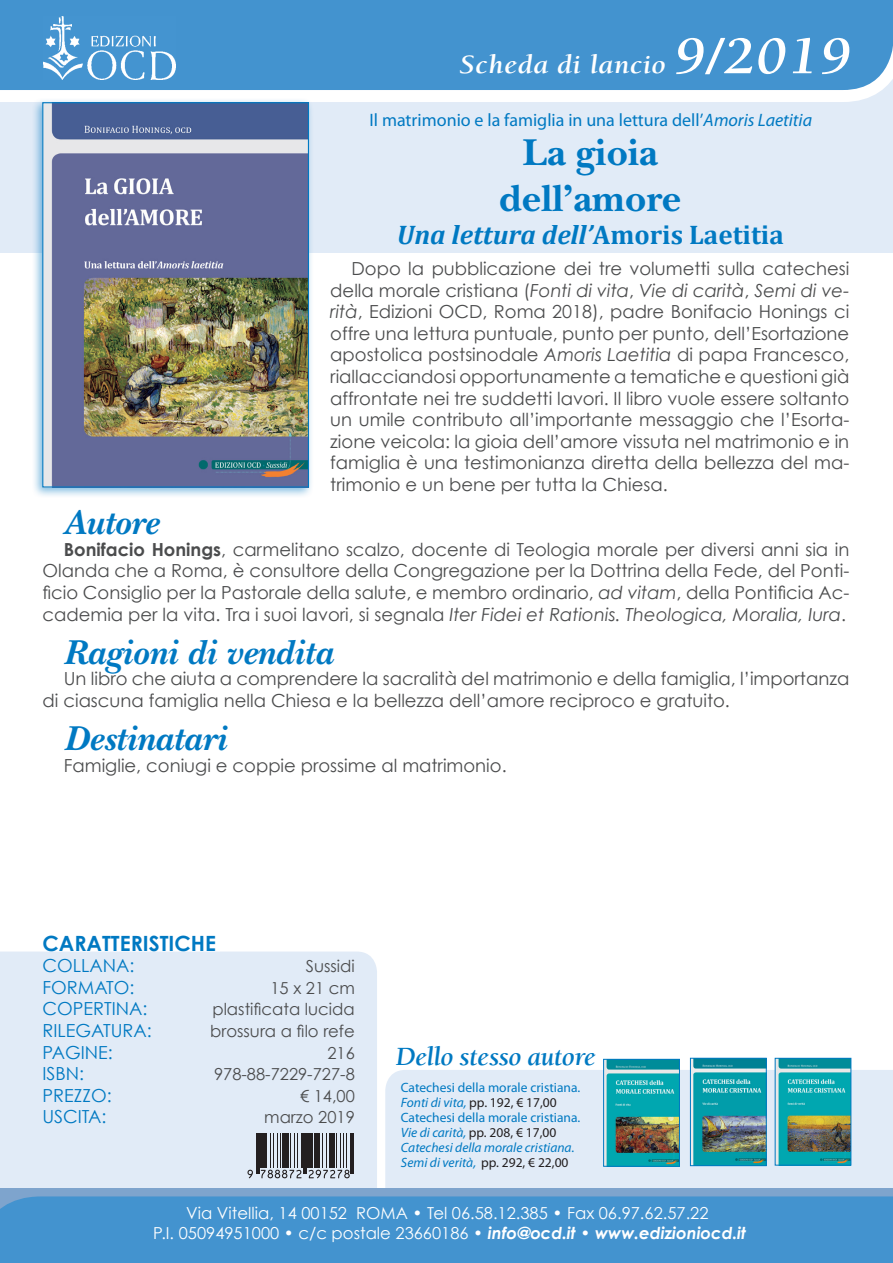
<style>
.page{position:relative;width:893px;height:1263px;background:#fff}
.page>*{position:absolute;margin:0;border:0;box-sizing:border-box;transform-origin:0 0}
.titolo_l{font:700 39px "New Baskerville";color:#0079c2}
.testo{font:italic 700 36px "New Baskerville";color:#0079c2}
.sottotitolo{font:italic 700 27px "Cambria";color:#0079c2}
.t1{font:italic 700 27px "Berkeley";letter-spacing:.02em;color:#fff;scale:1.1 1}
.voci_2012{font:italic 700 27px "Berkeley";letter-spacing:-.02em;color:#0079c2}
.voci_caratteristiche{font:700 21px "Century Gothic";color:#0079c2}
.testo_2019{font:18px/21.6px "Century Gothic";color:#4b4c4d;text-align:justify}
.voci_caratteristiche-2{font:18px "Century Gothic";color:#0079c2}
.strillo{font:18px "Myriad Pro";color:#0079c2}
.t2{font:16.5px/19.8px "Century Gothic";color:#fff;text-align:center}
.voci_caratteristiche-3{font:16.5px "Century Gothic";color:#4b4c4d}
.Gv_testo{font:13.5px/14.9px "Myriad Pro";color:#0079c2}
.Gv_testo-2{font:italic 13.5px/14.9px "Myriad Pro";color:#0079c2}
.s1{font-size:54px}
.s2{font-style:italic}
.s3{font-style:normal}
.s4{font-weight:700}
.s5{color:#231f20}
.s6{font-style:normal;color:#231f20}
.s7{font-weight:700;font-style:italic}
</style>
<div class="page">
<div style="left:385px;top:1070px;width:508px;height:118px;background:#e1ebf7"></div>
<img style="left:605px;top:1061px;width:73px;height:103px">
<div style="left:603px;top:1059px;width:77px;height:107px;border:1px solid #0079c2"></div>
<div style="left:0;top:39px;width:893px;height:214px;background:#e1ebf7"></div>
<div style="left:0;top:951px;width:377px;height:237px;background:#e1ebf7"></div>
<svg style="left:0;top:0;width:893px;height:102px;background:#599fd4"></svg>
<img style="left:43px;top:17px;width:132px;height:62px">
<div style="left:0;top:1188px;width:893px;height:75px;background:#7ea4cd"></div>
<div style="left:0;top:1196px;width:893px;height:67px;background:#4393cf"></div>
<div style="left:31px;top:97px;width:284px;height:402px;background:#0079c2;opacity:.5"></div>
<img style="left:44px;top:104px;width:263px;height:382px">
<div style="left:42px;top:102px;width:267px;height:386px;border:1px solid #0079c2"></div>
<svg style="left:247px;top:1170px;width:6px;height:8px"></svg>
<hr style="left:257px;top:1133px;width:1px;height:40px;background:#231f20">
<hr style="left:259px;top:1133px;width:1px;height:40px;background:#231f20">
<hr style="left:261px;top:1133px;width:3px;height:35px;background:#231f20">
<hr style="left:265px;top:1133px;width:2px;height:35px;background:#231f20">
<hr style="left:270px;top:1133px;width:1px;height:35px;background:#231f20">
<hr style="left:273px;top:1133px;width:1px;height:35px;background:#231f20">
<hr style="left:277px;top:1133px;width:1px;height:35px;background:#231f20">
<hr style="left:280px;top:1133px;width:1px;height:35px;background:#231f20">
<hr style="left:282px;top:1133px;width:2px;height:35px;background:#231f20">
<hr style="left:285px;top:1133px;width:3px;height:35px;background:#231f20">
<hr style="left:290px;top:1133px;width:1px;height:35px;background:#231f20">
<hr style="left:294px;top:1133px;width:1px;height:35px;background:#231f20">
<svg style="left:261px;top:1170px;width:40px;height:8px"></svg>
<hr style="left:297px;top:1133px;width:1px;height:35px;background:#231f20">
<hr style="left:301px;top:1133px;width:2px;height:35px;background:#231f20">
<hr style="left:304px;top:1133px;width:1px;height:40px;background:#231f20">
<hr style="left:306px;top:1133px;width:1px;height:40px;background:#231f20">
<hr style="left:308px;top:1133px;width:2px;height:35px;background:#231f20">
<hr style="left:311px;top:1133px;width:2px;height:35px;background:#231f20">
<hr style="left:315px;top:1133px;width:3px;height:35px;background:#231f20">
<hr style="left:319px;top:1133px;width:1px;height:35px;background:#231f20">
<hr style="left:322px;top:1133px;width:1px;height:35px;background:#231f20">
<hr style="left:326px;top:1133px;width:1px;height:35px;background:#231f20">
<hr style="left:329px;top:1133px;width:2px;height:35px;background:#231f20">
<hr style="left:332px;top:1133px;width:2px;height:35px;background:#231f20">
<hr style="left:336px;top:1133px;width:1px;height:35px;background:#231f20">
<hr style="left:340px;top:1133px;width:1px;height:35px;background:#231f20">
<svg style="left:309px;top:1170px;width:41px;height:8px"></svg>
<hr style="left:343px;top:1133px;width:1px;height:35px;background:#231f20">
<hr style="left:346px;top:1133px;width:1px;height:35px;background:#231f20">
<hr style="left:351px;top:1133px;width:1px;height:40px;background:#231f20">
<hr style="left:353px;top:1133px;width:1px;height:40px;background:#231f20">
<img style="left:777px;top:1060px;width:72px;height:103px">
<div style="left:775px;top:1058px;width:76px;height:107px;border:1px solid #0079c2"></div>
<img style="left:692px;top:1060px;width:73px;height:104px">
<div style="left:690px;top:1058px;width:77px;height:108px;border:1px solid #0079c2"></div>
<p class="t1" style="left:459px;top:50px;width:358px">Scheda di lancio <span class="s1">9/2019</span></p>
<p class="strillo" style="left:369px;top:109px;width:444px">Il matrimonio e la famiglia in una lettura dell’<span class="s2">Amoris Laetitia</span></p>
<p class="titolo_l" style="left:523px;top:129px;width:136px">La gioia</p>
<p class="titolo_l" style="left:499px;top:176px;width:184px">dell’amore</p>
<p class="sottotitolo" style="left:397px;top:215px;width:388px">Una lettura dell’<span class="s3">Amoris Laetitia</span></p>
<p class="testo_2019" style="left:330px;top:257px;width:520px;text-indent:21px">Dopo la pubblicazione dei tre volumetti sulla catechesi della morale cristiana (<span class="s2">Fonti di vita</span>, <span class="s2">Vie di carità</span>, <span class="s2">Semi di ve&shy;rità</span>, Edizioni OCD, Roma 2018), padre Bonifacio Honings ci offre una lettura puntuale, punto per punto, dell’Esortazione apostolica postsinodale <span class="s2">Amoris Laetitia</span> di papa Francesco, riallacciandosi opportunamente a tematiche e questioni già affrontate nei tre suddetti lavori. Il libro vuole essere soltanto un umile contributo all’importante messaggio che l’Esorta&shy;zione veicola: la gioia dell’amore vissuta nel matrimonio e in famiglia è una testimonianza diretta della bellezza del ma&shy;trimonio e un bene per tutta la Chiesa.</p>
<p class="testo" style="left:64px;top:502px;width:96px">Autore</p>
<p class="testo_2019" style="left:43px;top:538px;width:808px;text-indent:21px"><span class="s4">Bonifacio Honings</span>, carmelitano scalzo, docente di Teologia morale per diversi anni sia in Olanda che a Roma, è consultore della Congregazione per la Dottrina della Fede, del Ponti&shy;ficio Consiglio per la Pastorale della salute, e membro ordinario, <span class="s2">ad vitam</span>, della Pontificia Ac&shy;cademia per la vita. Tra i suoi lavori, si segnala <span class="s2">Iter Fidei et Rationis. Theologica, Moralia, Iura</span>.</p>
<p class="testo" style="left:64px;top:631px;width:271px">Ragioni di vendita</p>
<p class="testo_2019" style="left:43px;top:668px;width:808px;text-indent:21px">Un libro che aiuta a comprendere la sacralità del matrimonio e della famiglia, l’importanza di ciascuna famiglia nella Chiesa e la bellezza dell’amore reciproco e gratuito.</p>
<p class="testo" style="left:64px;top:718px;width:164px">Destinatari</p>
<p class="testo_2019" style="left:64px;top:754px;width:444px">Famiglie, coniugi e coppie prossime al matrimonio.</p>
<p class="voci_caratteristiche" style="left:43px;top:930px;width:175px">CARATTERISTICHE</p>
<p class="voci_caratteristiche-2" style="left:43px;top:955px;width:93px">COLLANA:</p>
<p class="voci_caratteristiche-3" style="left:306px;top:956px;width:50px">Sussidi</p>
<p class="voci_caratteristiche-2" style="left:43px;top:976px;width:93px">FORMATO:</p>
<p class="voci_caratteristiche-3" style="left:270px;top:978px;width:86px">15 x 21 cm</p>
<p class="voci_caratteristiche-2" style="left:43px;top:998px;width:106px">COPERTINA:</p>
<p class="voci_caratteristiche-3" style="left:212px;top:999px;width:144px">plastificata lucida</p>
<p class="voci_caratteristiche-2" style="left:43px;top:1019px;width:111px">RILEGATURA:</p>
<p class="voci_caratteristiche-3" style="left:210px;top:1021px;width:146px">brossura a filo refe</p>
<p class="voci_caratteristiche-2" style="left:43px;top:1041px;width:72px">PAGINE:</p>
<p class="voci_caratteristiche-3" style="left:327px;top:1042px;width:29px">216</p>
<p class="voci_caratteristiche-2" style="left:43px;top:1063px;width:43px">ISBN:</p>
<p class="voci_caratteristiche-3" style="left:214px;top:1064px;width:142px">978-88-7229-727-8</p>
<p class="voci_caratteristiche-2" style="left:43px;top:1084px;width:71px">PREZZO:</p>
<p class="voci_caratteristiche-3" style="left:300px;top:1086px;width:56px">€ 14,00</p>
<p class="voci_caratteristiche-2" style="left:43px;top:1106px;width:65px">USCITA:</p>
<p class="voci_caratteristiche-3" style="left:264px;top:1107px;width:92px">marzo 2019</p>
<p class="voci_2012" style="left:396px;top:1042px;width:201px">Dello stesso autore</p>
<p class="Gv_testo" style="left:401px;top:1080px;width:181px">Catechesi della morale cristiana.<br><span class="s2">Fonti di vita,</span> <span class="s5">pp. 192, € 17,00</span></p>
<p class="Gv_testo" style="left:401px;top:1110px;width:181px">Catechesi della morale cristiana.<br><span class="s2">Vie di carità,</span> <span class="s5">pp. 208, € 17,00</span></p>
<p class="Gv_testo-2" style="left:401px;top:1139px;width:175px">Catechesi della morale cristiana.<br>Semi di verità, <span class="s6">pp. 292, € 22,00</span></p>
<p class="t2" style="left:153px;top:1203px;width:595px">Via Vitellia, 14 00152 ROMA • Tel 06.58.12.385 • Fax 06.97.62.57.22<br>P.I. 05094951000 • c/c postale 23660186 • <span class="s7">info@ocd.it • www.edizioniocd.it</span></p>
</div>
